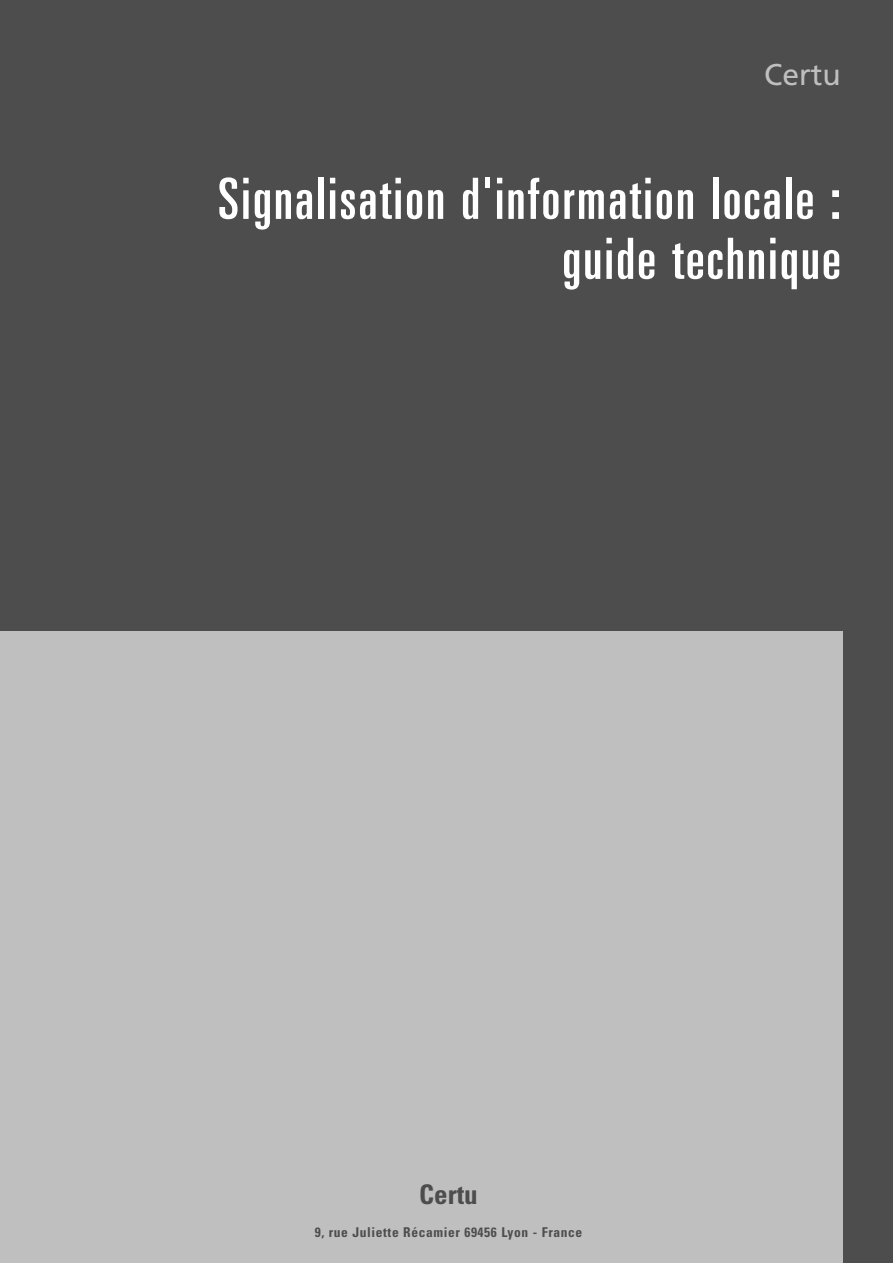
<style>
.page{position:relative;width:893px;height:1263px;background:#fff}
.page>*{position:absolute;margin:0;border:0;box-sizing:border-box;transform-origin:0 0}
.t1{font:ultra-condensed 57px/60px "Univers";letter-spacing:.035em;color:#fff;text-align:right}
.t2{font:30px "Frutiger";color:#bfbfbf}
.t3{font:700 condensed 27px "Univers";color:#4d4d4d}
.t4{font:700 condensed 13.5px "Univers";letter-spacing:.045em;color:#4d4d4d}
</style>
<div class="page">
<div style="left:0;top:0;width:892px;height:1263px;background:#4d4d4d"></div>
<div style="left:0;top:632px;width:842px;height:631px;background:#bfbfbf"></div>
<p class="t2" style="left:764px;top:63px;width:78px">Certu</p>
<p class="t1" style="left:218px;top:174px;width:624px">Signalisation d'information locale : guide technique</p>
<p class="t3" style="left:419px;top:1184px;width:60px">Certu</p>
<p class="t4" style="left:315px;top:1227px;width:269px">9, rue Juliette Récamier 69456 Lyon - France</p>
</div>
